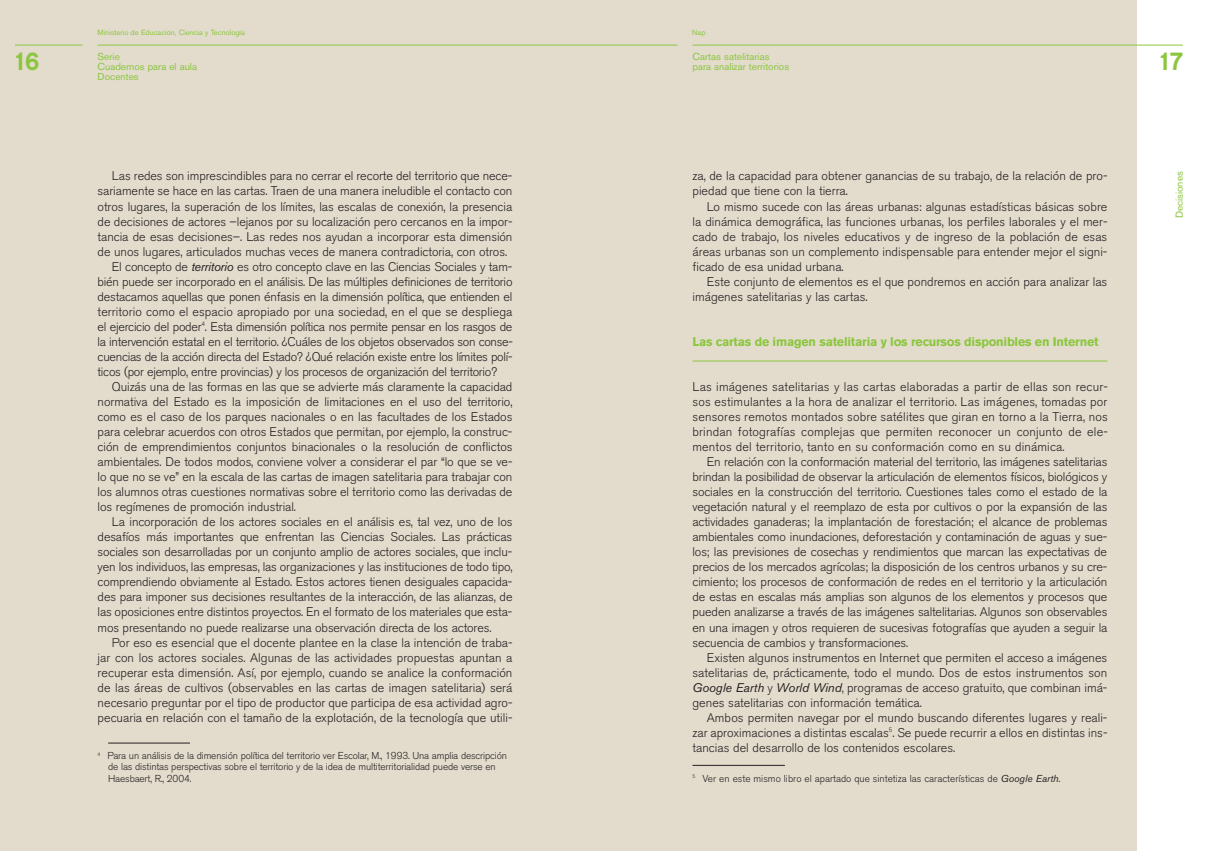
<style>
.page{position:relative;width:1205px;height:851px;background:#fff}
.page>*{position:absolute;margin:0;border:0;box-sizing:border-box;transform-origin:0 0}
.t1{font:25px "Chalet New York Nineteen Eighty";color:#8bc63e}
.t2{font:300 12.5px/15px "Akzidenz Grotesk BE";letter-spacing:-.005em;color:#231f20;text-align:justify}
.t3{font:300 12.5px "Akzidenz Grotesk BE";letter-spacing:-.025em;color:#231f20}
.t4{font:700 12.5px "Akzidenz Grotesk BE";letter-spacing:-.015em;color:#8bc63e}
.t5{font:300 10px/11.2px "Akzidenz Grotesk BE";letter-spacing:-.015em;color:#231f20}
.t6{font:10px/10px "Akzidenz Grotesk BE";color:#8bc63e}
.t7{font:7.5px "Akzidenz Grotesk BE";color:#8bc63e}
.s1{font-weight:400;font-style:italic}
</style>
<div class="page">
<div style="left:602px;top:0;width:535px;height:850px;background:#e3dccd"></div>
<hr style="left:692px;top:361px;width:415px;height:1px;background:#8bc63e">
<hr style="left:602px;top:45px;width:75px;height:1px;background:#8bc63e">
<hr style="left:692px;top:45px;width:491px;height:1px;background:#8bc63e">
<div style="left:0;top:0;width:602px;height:850px;background:#e3dccd"></div>
<hr style="left:98px;top:45px;width:505px;height:1px;background:#8bc63e">
<hr style="left:15px;top:45px;width:68px;height:1px;background:#8bc63e">
<hr style="left:108px;top:742px;width:82px;height:1px;background:#231f20">
<hr style="left:692px;top:765px;width:93px;height:1px;background:#231f20">
<h1 class="t1" style="left:15px;top:47px;width:26px">16</h1>
<p class="t7" style="left:98px;top:30px;width:149px">Ministerio de Educación, Ciencia y Tecnología</p>
<p class="t6" style="left:98px;top:53px;width:101px">Serie<br>Cuadernos para el aula<br>Docentes</p>
<p class="t2" style="left:112px;top:169px;width:402px">Las redes son imprescindibles para no cerrar el recorte del territorio que nece-</p>
<p class="t2" style="left:98px;top:184px;width:416px">sariamente se hace en las cartas. Traen de una manera ineludible el contacto con</p>
<p class="t2" style="left:98px;top:200px;width:416px">otros lugares, la superación de los límites, las escalas de conexión, la presencia</p>
<p class="t2" style="left:98px;top:215px;width:416px">de decisiones de actores –lejanos por su localización pero cercanos en la impor-</p>
<p class="t2" style="left:98px;top:230px;width:416px">tancia de esas decisiones–. Las redes nos ayudan a incorporar esta dimensión</p>
<p class="t2" style="left:98px;top:245px;width:411px">de unos lugares, articulados muchas veces de manera contradictoria, con otros.</p>
<p class="t2" style="left:112px;top:260px;width:402px">El concepto de <span class="s1">territorio</span> es otro concepto clave en las Ciencias Sociales y tam-</p>
<p class="t2" style="left:98px;top:275px;width:416px">bién puede ser incorporado en el análisis. De las múltiples definiciones de territorio</p>
<p class="t2" style="left:98px;top:290px;width:416px">destacamos aquellas que ponen énfasis en la dimensión política, que entienden el</p>
<p class="t2" style="left:98px;top:305px;width:416px">territorio como el espacio apropiado por una sociedad, en el que se despliega</p>
<p class="t3" style="left:98px;top:321px;width:416px">el ejercicio del poder<sup>4</sup>. Esta dimensión política nos permite pensar en los rasgos de</p>
<p class="t3" style="left:98px;top:336px;width:417px">la intervención estatal en el territorio. ¿Cuáles de los objetos observados son conse-</p>
<p class="t3" style="left:98px;top:351px;width:416px">cuencias de la acción directa del Estado? ¿Qué relación existe entre los límites polí-</p>
<p class="t3" style="left:98px;top:366px;width:401px">ticos (por ejemplo, entre provincias) y los procesos de organización del territorio?</p>
<p class="t2" style="left:112px;top:380px;width:402px">Quizás una de las formas en las que se advierte más claramente la capacidad</p>
<p class="t2" style="left:98px;top:395px;width:416px">normativa del Estado es la imposición de limitaciones en el uso del territorio,</p>
<p class="t2" style="left:98px;top:410px;width:416px">como es el caso de los parques nacionales o en las facultades de los Estados</p>
<p class="t2" style="left:98px;top:425px;width:416px">para celebrar acuerdos con otros Estados que permitan, por ejemplo, la construc-</p>
<p class="t2" style="left:98px;top:440px;width:416px">ción de emprendimientos conjuntos binacionales o la resolución de conflictos</p>
<p class="t2" style="left:98px;top:455px;width:416px">ambientales. De todos modos, conviene volver a considerar el par “lo que se ve-</p>
<p class="t2" style="left:98px;top:470px;width:416px">lo que no se ve” en la escala de las cartas de imagen satelitaria para trabajar con</p>
<p class="t2" style="left:98px;top:485px;width:416px">los alumnos otras cuestiones normativas sobre el territorio como las derivadas de</p>
<p class="t2" style="left:98px;top:500px;width:200px">los regímenes de promoción industrial.</p>
<p class="t2" style="left:112px;top:515px;width:402px">La incorporación de los actores sociales en el análisis es, tal vez, uno de los</p>
<p class="t2" style="left:98px;top:530px;width:416px">desafíos más importantes que enfrentan las Ciencias Sociales. Las prácticas</p>
<p class="t2" style="left:98px;top:545px;width:416px">sociales son desarrolladas por un conjunto amplio de actores sociales, que inclu-</p>
<p class="t2" style="left:98px;top:560px;width:416px">yen los individuos, las empresas, las organizaciones y las instituciones de todo tipo,</p>
<p class="t2" style="left:98px;top:575px;width:416px">comprendiendo obviamente al Estado. Estos actores tienen desiguales capacida-</p>
<p class="t2" style="left:98px;top:590px;width:416px">des para imponer sus decisiones resultantes de la interacción, de las alianzas, de</p>
<p class="t2" style="left:98px;top:605px;width:416px">las oposiciones entre distintos proyectos. En el formato de los materiales que esta-</p>
<p class="t2" style="left:98px;top:620px;width:395px">mos presentando no puede realizarse una observación directa de los actores.</p>
<p class="t2" style="left:112px;top:635px;width:402px">Por eso es esencial que el docente plantee en la clase la intención de traba-</p>
<p class="t2" style="left:98px;top:650px;width:416px">jar con los actores sociales. Algunas de las actividades propuestas apuntan a</p>
<p class="t2" style="left:98px;top:665px;width:416px">recuperar esta dimensión. Así, por ejemplo, cuando se analice la conformación</p>
<p class="t2" style="left:98px;top:680px;width:416px">de las áreas de cultivos (observables en las cartas de imagen satelitaria) será</p>
<p class="t2" style="left:98px;top:695px;width:416px">necesario preguntar por el tipo de productor que participa de esa actividad agro-</p>
<p class="t2" style="left:98px;top:710px;width:416px">pecuaria en relación con el tamaño de la explotación, de la tecnología que utili-</p>
<p class="t5" style="left:108px;top:750px;width:400px;text-indent:-11px"><sup>4</sup> Para un análisis de la dimensión política del territorio ver Escolar, M., 1993. Una amplia descripción de las distintas perspectivas sobre el territorio y de la idea de multiterritorialidad puede verse en<br>Haesbaert, R., 2004.</p>
<p class="t7" style="left:692px;top:30px;width:15px">Nap</p>
<p class="t6" style="left:692px;top:53px;width:98px">Cartas satelitarias para analizar territorios</p>
<h1 class="t1" style="left:1160px;top:47px;width:25px">17</h1>
<p class="t2" style="left:692px;top:169px;width:416px">za, de la capacidad para obtener ganancias de su trabajo, de la relación de pro&shy;piedad que tiene con la tierra.</p>
<p class="t2" style="left:692px;top:200px;width:416px;text-indent:14px">Lo mismo sucede con las áreas urbanas: algunas estadísticas básicas sobre la dinámica demográfica, las funciones urbanas, los perfiles laborales y el mer&shy;cado de trabajo, los niveles educativos y de ingreso de la población de esas áreas urbanas son un complemento indispensable para entender mejor el signi&shy;ficado de esa unidad urbana.</p>
<p class="t2" style="left:692px;top:275px;width:416px;text-indent:14px">Este conjunto de elementos es el que pondremos en acción para analizar las imágenes satelitarias y las cartas.</p>
<p class="t4" style="left:692px;top:336px;width:407px">Las cartas de imagen satelitaria y los recursos disponibles en Internet</p>
<p class="t2" style="left:692px;top:380px;width:417px">Las imágenes satelitarias y las cartas elaboradas a partir de ellas son recur&shy;sos estimulantes a la hora de analizar el territorio. Las imágenes, tomadas por sensores remotos montados sobre satélites que giran en torno a la Tierra, nos brindan fotografías complejas que permiten reconocer un conjunto de ele&shy;mentos del territorio, tanto en su conformación como en su dinámica.</p>
<p class="t2" style="left:692px;top:455px;width:416px;text-indent:14px">En relación con la conformación material del territorio, las imágenes satelitarias brindan la posibilidad de observar la articulación de elementos físicos, biológicos y sociales en la construcción del territorio. Cuestiones tales como el estado de la vegetación natural y el reemplazo de esta por cultivos o por la expansión de las actividades ganaderas; la implantación de forestación; el alcance de problemas ambientales como inundaciones, deforestación y contaminación de aguas y sue&shy;los; las previsiones de cosechas y rendimientos que marcan las expectativas de precios de los mercados agrícolas; la disposición de los centros urbanos y su cre&shy;cimiento; los procesos de conformación de redes en el territorio y la articulación de estas en escalas más amplias son algunos de los elementos y procesos que pueden analizarse a través de las imágenes saltelitarias. Algunos son observables en una imagen y otros requieren de sucesivas fotografías que ayuden a seguir la secuencia de cambios y transformaciones.</p>
<p class="t2" style="left:692px;top:650px;width:416px;text-indent:14px">Existen algunos instrumentos en Internet que permiten el acceso a imágenes satelitarias de, prácticamente, todo el mundo. Dos de estos instrumentos son <span class="s1">Google Earth</span> y <span class="s1">World Wind</span>, programas de acceso gratuito, que combinan imá&shy;genes satelitarias con información temática.</p>
<p class="t2" style="left:692px;top:710px;width:416px;text-indent:14px">Ambos permiten navegar por el mundo buscando diferentes lugares y reali&shy;zar aproximaciones a distintas escalas<sup>5</sup>. Se puede recurrir a ellos en distintas ins&shy;tancias del desarrollo de los contenidos escolares.</p>
<p class="t5" style="left:692px;top:773px;width:370px"><sup>5</sup> Ver en este mismo libro el apartado que sintetiza las características de <span class="s1">Google Earth.</span></p>
<p class="t6" style="left:1175px;top:218px;width:49px;rotate:-90deg">Decisiones</p>
</div>
